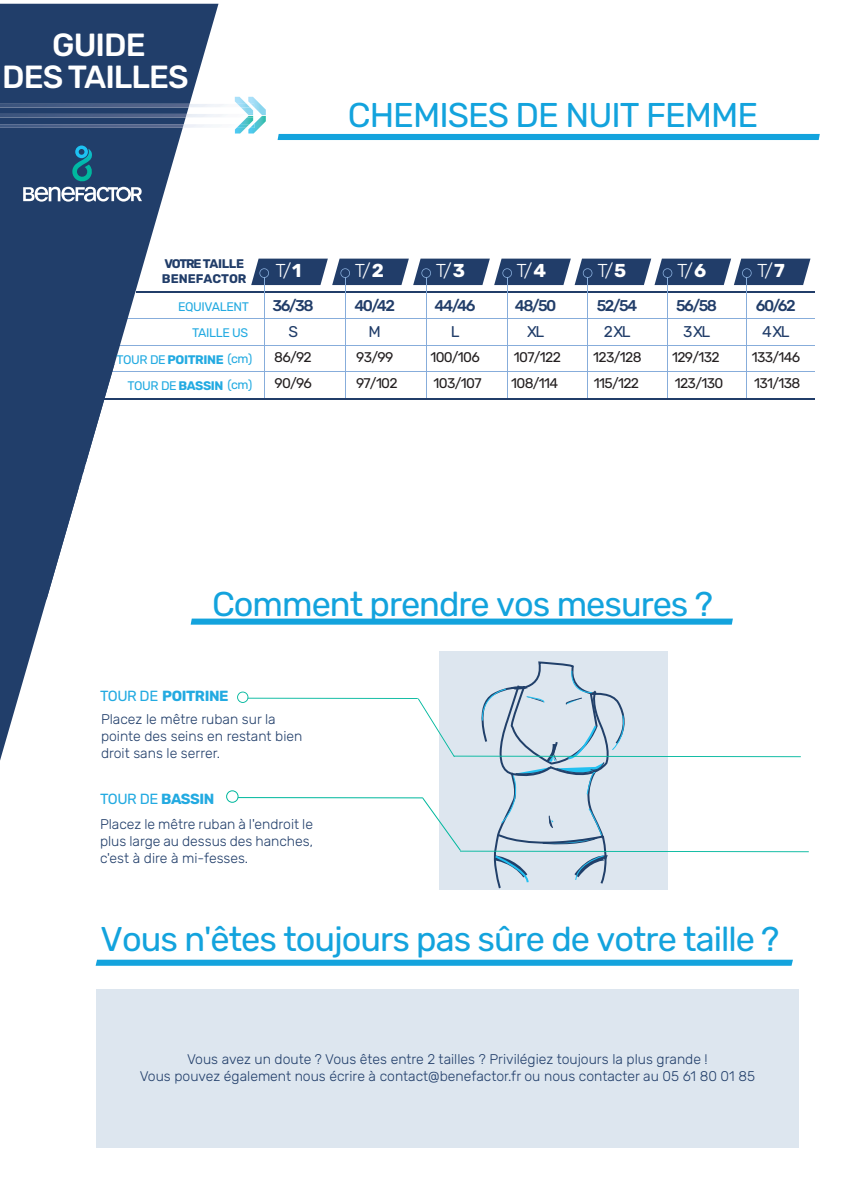
<style>
.page{position:relative;width:842px;height:1191px;background:#fff}
.page>*{position:absolute;margin:0;border:0;box-sizing:border-box;transform-origin:0 0}
.t1{font:34.3px "Rubik";letter-spacing:-.03em;color:#13a3dd}
.t2{font:500 32px/32px "Rubik";letter-spacing:-.03em;color:#fff;text-align:center}
.t3{font:300 18.7px "Rubik";color:#fff}
.t4{font:500 15.5px "Rubik";letter-spacing:-.1em;color:#213d69}
.t5{font:15.5px "Rubik";letter-spacing:-.1em;color:#213d69}
.t6{font:700 14.7px "Rubik";letter-spacing:-.03em;color:#23aae1}
.t7{font:14.7px "Rubik";letter-spacing:-.03em;color:#23aae1}
.t8{font:300 14px/16.8px "Rubik";color:#213e6a}
.t9{font:14px "Rubik";letter-spacing:-.05em;color:#231f20}
.t10{font:700 12.5px/15px "Rubik";letter-spacing:-.015em;color:#213d69}
.t11{font:12.4px "Rubik";letter-spacing:-.03em;color:#23aae1}
.s1{font-weight:700}
.s2{font-weight:400}
</style>
<div class="page">
<hr style="left:35px;top:318px;width:780px;height:1px;background:#87addb">
<hr style="left:35px;top:371px;width:780px;height:1px;background:#87addb">
<hr style="left:35px;top:345px;width:780px;height:1px;background:#87addb">
<hr style="left:35px;top:398px;width:780px;height:1px;background:#213d69">
<svg style="left:1px;top:599px;width:46px;height:158px"></svg>
<svg style="left:1px;top:4px;width:217px;height:595px;fill:#213e6a"></svg>
<img style="left:1px;top:104px;width:223px;height:3px">
<img style="left:1px;top:124px;width:217px;height:4px">
<img style="left:1px;top:114px;width:223px;height:3px">
<svg style="left:235px;top:97px;width:31px;height:36px"></svg>
<svg style="left:23px;top:145px;width:119px;height:57px;background:#3c5d81"></svg>
<div style="left:278px;top:134px;width:542px;height:6px;background:#13a3dd"></div>
<svg style="left:191px;top:618px;width:542px;height:6px;background:#2aabe0"></svg>
<svg style="left:226px;top:651px;width:583px;height:239px"></svg>
<svg style="left:96px;top:959px;width:697px;height:6px;background:#2eade0"></svg>
<div style="left:96px;top:989px;width:703px;height:158px;background:#dde6ef"></div>
<hr style="left:136px;top:292px;width:679px;height:1px;background:#213d69">
<svg style="left:251px;top:259px;width:559px;height:26px;background:#3f587e"></svg>
<hr style="left:264px;top:277px;width:1px;height:121px;background:#87addb">
<hr style="left:426px;top:277px;width:1px;height:121px;background:#87addb">
<hr style="left:345px;top:277px;width:1px;height:121px;background:#87addb">
<hr style="left:507px;top:277px;width:1px;height:121px;background:#87addb">
<hr style="left:587px;top:277px;width:1px;height:121px;background:#87addb">
<hr style="left:667px;top:277px;width:1px;height:121px;background:#87addb">
<hr style="left:746px;top:277px;width:1px;height:121px;background:#87addb">
<h2 class="t2" style="left:2px;top:30px;width:188px">GUIDE<br>DES TAILLES</h2>
<h1 class="t1" style="left:348px;top:95px;width:412px">CHEMISES DE NUIT FEMME</h1>
<p class="t10" style="left:162px;top:257px;width:86px">VOTRE TAILLE<br>BENEFACTOR</p>
<p class="t11" style="left:178px;top:299px;width:72px">EQUIVALENT</p>
<p class="t11" style="left:192px;top:326px;width:58px">TAILLE US</p>
<p class="t11" style="left:117px;top:352px;width:137px">TOUR DE <span class="s1">POITRINE</span> (cm)</p>
<p class="t11" style="left:128px;top:378px;width:126px">TOUR DE <span class="s1">BASSIN</span> (cm)</p>
<h3 class="t3" style="left:275px;top:260px;width:28px">T/<span class="s1">1</span></h3>
<h3 class="t3" style="left:355px;top:260px;width:31px">T/<span class="s1">2</span></h3>
<h3 class="t3" style="left:436px;top:260px;width:31px">T/<span class="s1">3</span></h3>
<h3 class="t3" style="left:516px;top:260px;width:31px">T/<span class="s1">4</span></h3>
<h3 class="t3" style="left:597px;top:260px;width:30px">T/<span class="s1">5</span></h3>
<h3 class="t3" style="left:677px;top:260px;width:31px">T/<span class="s1">6</span></h3>
<h3 class="t3" style="left:757px;top:260px;width:29px">T/<span class="s1">7</span></h3>
<p class="t4" style="left:272px;top:297px;width:43px">36/38</p>
<p class="t4" style="left:354px;top:297px;width:42px">40/42</p>
<p class="t4" style="left:435px;top:297px;width:42px">44/46</p>
<p class="t4" style="left:515px;top:297px;width:43px">48/50</p>
<p class="t4" style="left:597px;top:297px;width:42px">52/54</p>
<p class="t4" style="left:676px;top:297px;width:42px">56/58</p>
<p class="t4" style="left:756px;top:297px;width:41px">60/62</p>
<p class="t5" style="left:288px;top:323px;width:11px">S</p>
<p class="t5" style="left:368px;top:323px;width:14px">M</p>
<p class="t5" style="left:451px;top:323px;width:10px">L</p>
<p class="t5" style="left:527px;top:323px;width:19px">XL</p>
<p class="t5" style="left:604px;top:323px;width:28px">2 XL</p>
<p class="t5" style="left:683px;top:323px;width:29px">3 XL</p>
<p class="t5" style="left:762px;top:323px;width:29px">4 XL</p>
<p class="t9" style="left:274px;top:349px;width:39px">86/92</p>
<p class="t9" style="left:356px;top:349px;width:39px">93/99</p>
<p class="t9" style="left:430px;top:349px;width:51px">100/106</p>
<p class="t9" style="left:514px;top:349px;width:49px">107/122</p>
<p class="t9" style="left:593px;top:349px;width:50px">123/128</p>
<p class="t9" style="left:672px;top:349px;width:49px">129/132</p>
<p class="t9" style="left:752px;top:349px;width:50px">133/146</p>
<p class="t9" style="left:275px;top:375px;width:39px">90/96</p>
<p class="t9" style="left:356px;top:375px;width:43px">97/102</p>
<p class="t9" style="left:434px;top:375px;width:49px">103/107</p>
<p class="t9" style="left:511px;top:375px;width:49px">108/114</p>
<p class="t9" style="left:594px;top:375px;width:47px">115/122</p>
<p class="t9" style="left:675px;top:375px;width:50px">123/130</p>
<p class="t9" style="left:754px;top:375px;width:48px">131/138</p>
<h1 class="t1" style="left:212px;top:585px;width:502px">Comment prendre vos mesures ?</h1>
<p class="t6" style="left:100px;top:687px;width:130px"><span class="s2">TOUR DE</span> POITRINE</p>
<p class="t8" style="left:101px;top:711px;width:203px">Placez le mêtre ruban sur la pointe des seins en restant bien droit sans le serrer.</p>
<p class="t7" style="left:100px;top:790px;width:116px">TOUR DE <span class="s1">BASSIN</span></p>
<p class="t8" style="left:100px;top:816px;width:215px;text-align:justify">Placez le mêtre ruban à l'endroit le plus large au dessus des hanches, c'est à dire à mi-fesses.</p>
<h1 class="t1" style="left:101px;top:919px;width:680px">Vous n'êtes toujours pas sûre de votre taille ?</h1>
<p class="t8" style="left:140px;top:1051px;width:617px;text-align:center">Vous avez un doute ? Vous êtes entre 2 tailles ? Privilégiez toujours la plus grande !<br>Vous pouvez également nous écrire à contact@benefactor.fr ou nous contacter au 05 61 80 01 85</p>
</div>
